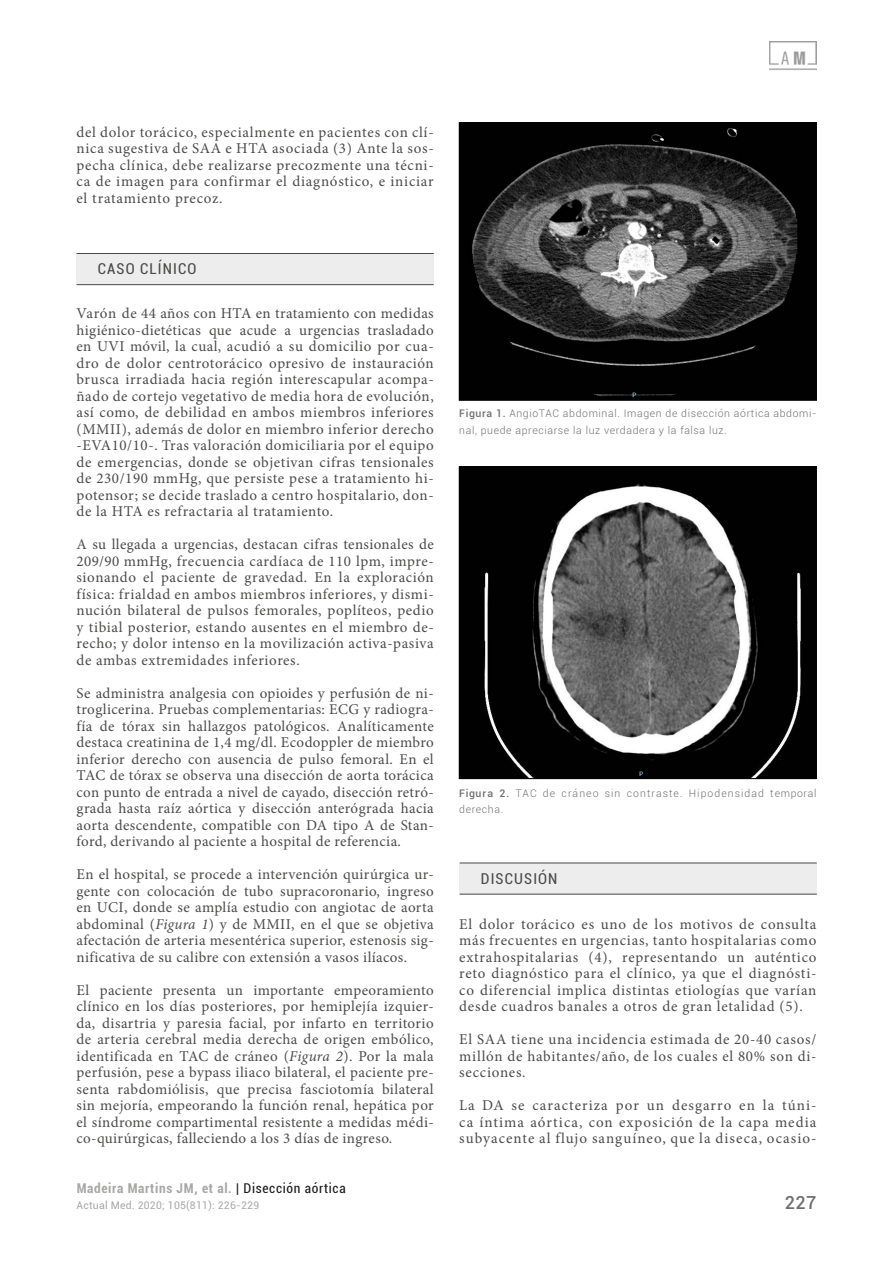
<style>
.page{position:relative;width:893px;height:1263px;background:#fff}
.page>*{position:absolute;margin:0;border:0;box-sizing:border-box;transform-origin:0 0}
.t1{font:500 18px "Roboto";color:#706f6f}
.AM{font:15px/16.5px "Minion Pro";letter-spacing:.04em;color:#4a4a49;text-align:justify}
.Apartados{font:condensed 15px "Roboto";letter-spacing:.075em;color:#4a4a49}
.t2{font:700 condensed 13.5px "Roboto";letter-spacing:.05em;color:#9d9d9c}
.Abstract{font:300 10.5px/16.5px "Roboto";letter-spacing:.06em;color:#706f6f}
.Abstract-2{font:300 10.5px/16.5px "Roboto";letter-spacing:.1em;color:#706f6f}
.t3{font:10.5px "Roboto";letter-spacing:.02em;color:#9d9d9c}
.s1{font-style:italic}
.s2{font-weight:500}
.s3{font-weight:400;color:#000}
</style>
<div class="page">
<img style="left:770px;top:41px;width:46px;height:29px">
<div style="left:77px;top:253px;width:357px;height:32px;background:#ededed"></div>
<hr style="left:77px;top:253px;width:357px;height:1px;background:#4a4a49">
<hr style="left:77px;top:284px;width:357px;height:1px;background:#4a4a49">
<img style="left:461px;top:124px;width:354px;height:274px">
<div style="left:459px;top:122px;width:358px;height:278px;border:1px solid #000"></div>
<img style="left:461px;top:468px;width:354px;height:309px">
<div style="left:459px;top:466px;width:358px;height:313px;border:1px solid #000"></div>
<div style="left:460px;top:862px;width:357px;height:32px;background:#ededed"></div>
<hr style="left:460px;top:863px;width:357px;height:1px;background:#4a4a49">
<hr style="left:460px;top:894px;width:357px;height:1px;background:#4a4a49">
<p class="AM" style="left:77px;top:124px;width:359px">del dolor torácico, especialmente en pacientes con clí&shy;nica sugestiva de SAA e HTA asociada (3) Ante la sos&shy;pecha clínica, debe realizarse precozmente una técni&shy;ca de imagen para confirmar el diagnóstico, e iniciar el tratamiento precoz.</p>
<p class="Apartados" style="left:98px;top:259px;width:100px">CASO CLÍNICO</p>
<p class="AM" style="left:77px;top:305px;width:359px">Varón de 44 años con HTA en tratamiento con medidas higiénico-dietéticas que acude a urgencias trasladado en UVI móvil, la cual, acudió a su domicilio por cua&shy;dro de dolor centrotorácico opresivo de instauración brusca irradiada hacia región interescapular acompa&shy;ñado de cortejo vegetativo de media hora de evolución, así como, de debilidad en ambos miembros inferiores (MMII), además de dolor en miembro inferior derecho -EVA10/10-. Tras valoración domiciliaria por el equipo de emergencias, donde se objetivan cifras tensionales de 230/190 mmHg, que persiste pese a tratamiento hi&shy;potensor; se decide traslado a centro hospitalario, don&shy;de la HTA es refractaria al tratamiento.</p>
<p class="AM" style="left:77px;top:536px;width:359px">A su llegada a urgencias, destacan cifras tensionales de 209/90 mmHg, frecuencia cardíaca de 110 lpm, impre&shy;sionando el paciente de gravedad. En la exploración física: frialdad en ambos miembros inferiores, y dismi&shy;nución bilateral de pulsos femorales, poplíteos, pedio y tibial posterior, estando ausentes en el miembro de&shy;recho; y dolor intenso en la movilización activa-pasiva de ambas extremidades inferiores.</p>
<p class="AM" style="left:77px;top:685px;width:359px">Se administra analgesia con opioides y perfusión de ni&shy;troglicerina. Pruebas complementarias: ECG y radiogra&shy;fía de tórax sin hallazgos patológicos. Analíticamente destaca creatinina de 1,4 mg/dl. Ecodoppler de miembro inferior derecho con ausencia de pulso femoral. En el TAC de tórax se observa una disección de aorta torácica con punto de entrada a nivel de cayado, disección retró&shy;grada hasta raíz aórtica y disección anterógrada hacia aorta descendente, compatible con DA tipo A de Stan&shy;ford, derivando al paciente a hospital de referencia.</p>
<p class="AM" style="left:77px;top:866px;width:359px">En el hospital, se procede a intervención quirúrgica ur&shy;gente con colocación de tubo supracoronario, ingreso en UCI, donde se amplía estudio con angiotac de aorta abdominal (<span class="s1">Figura 1</span>) y de MMII, en el que se objetiva afectación de arteria mesentérica superior, estenosis sig&shy;nificativa de su calibre con extensión a vasos ilíacos.</p>
<p class="AM" style="left:77px;top:982px;width:359px">El paciente presenta un importante empeoramiento clínico en los días posteriores, por hemiplejía izquier&shy;da, disartria y paresia facial, por infarto en territorio de arteria cerebral media derecha de origen embólico, identificada en TAC de cráneo (<span class="s1">Figura 2</span>). Por la mala perfusión, pese a bypass iliaco bilateral, el paciente pre&shy;senta rabdomiólisis, que precisa fasciotomía bilateral sin mejoría, empeorando la función renal, hepática por el síndrome compartimental resistente a medidas médi&shy;co-quirúrgicas, falleciendo a los 3 días de ingreso.</p>
<p class="Abstract" style="left:459px;top:405px;width:359px"><span class="s2">Figura 1.</span> AngioTAC abdominal. Imagen de disección aórtica abdomi&shy;nal, puede apreciarse la luz verdadera y la falsa luz.</p>
<p class="Abstract-2" style="left:459px;top:784px;width:359px"><span class="s2">Figura 2.</span> TAC de cráneo sin contraste. Hipodensidad temporal derecha.</p>
<p class="Apartados" style="left:481px;top:868px;width:78px">DISCUSIÓN</p>
<p class="AM" style="left:459px;top:916px;width:359px">El dolor torácico es uno de los motivos de consulta más frecuentes en urgencias, tanto hospitalarias como extrahospitalarias (4), representando un auténtico reto diagnóstico para el clínico, ya que el diagnósti&shy;co diferencial implica distintas etiologías que varían desde cuadros banales a otros de gran letalidad (5).</p>
<p class="AM" style="left:459px;top:1031px;width:359px">El SAA tiene una incidencia estimada de 20-40 casos/ millón de habitantes/año, de los cuales el 80% son di&shy;secciones.</p>
<p class="AM" style="left:459px;top:1097px;width:359px">La DA se caracteriza por un desgarro en la túni&shy;ca íntima aórtica, con exposición de la capa media subyacente al flujo sanguíneo, que la diseca, ocasio-</p>
<p class="t2" style="left:77px;top:1178px;width:271px">Madeira Martins JM, et al. <span class="s3">| Disección aórtica</span></p>
<p class="t3" style="left:77px;top:1198px;width:184px">Actual Med. 2020; 105(811): 226-229</p>
<p class="t1" style="left:785px;top:1190px;width:33px">227</p>
</div>
